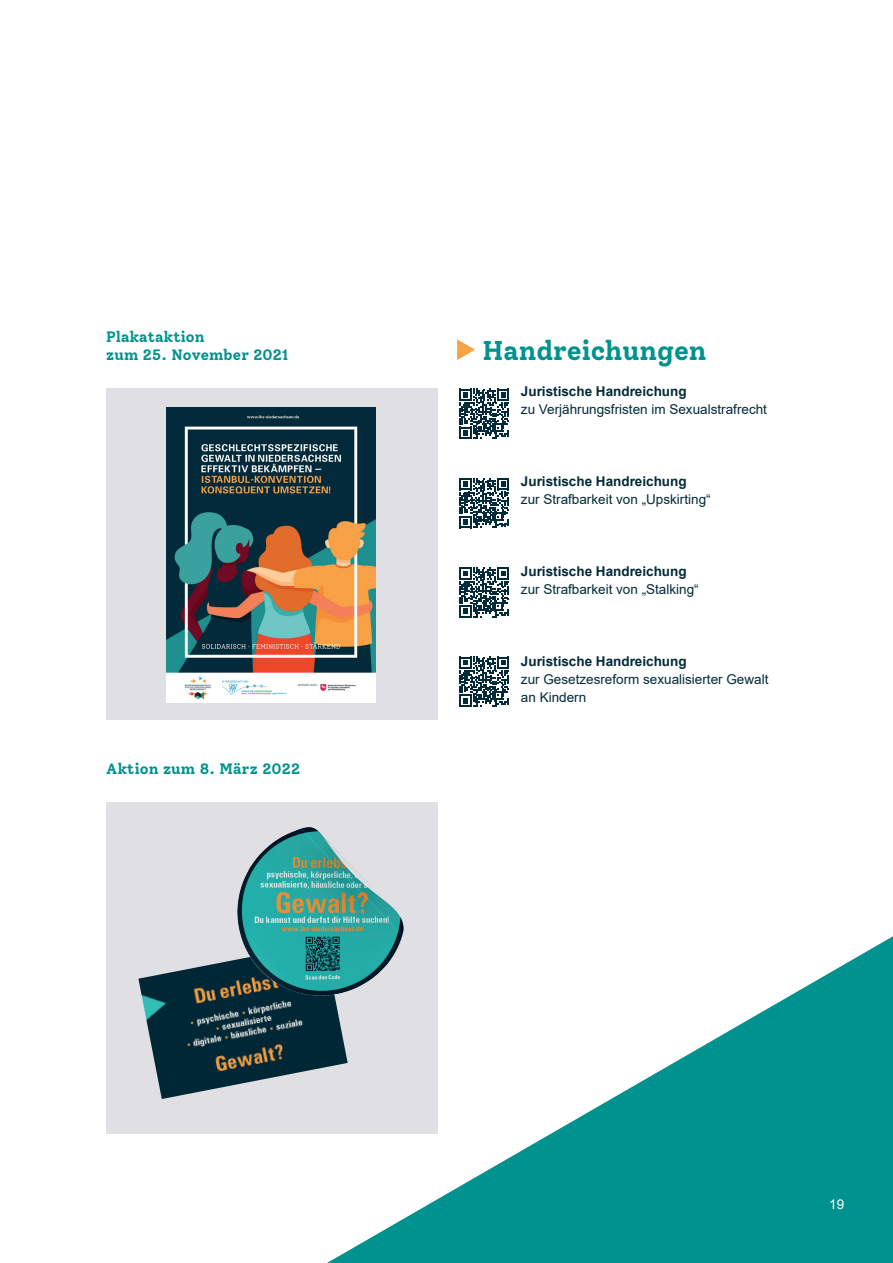
<style>
.page{position:relative;width:893px;height:1263px;background:#fff}
.page>*{position:absolute;margin:0;border:0;box-sizing:border-box;transform-origin:0 0}
.t1{font:700 27px "Solway";color:#00928e}
.t2{font:700 15px/18px "Solway";letter-spacing:.01em;color:#00928e}
.t3{font:13.5px/18px "Arial";color:#022a38}
.t4{font:700 13.5px "Arial";color:#022a38}
.t5{font:13.5px "Arial";color:#fff}
</style>
<div class="page">
<svg style="left:327px;top:936px;width:566px;height:327px;fill:#00928e"></svg>
<div style="left:106px;top:388px;width:332px;height:332px;background:#e0dfe3"></div>
<img style="left:167px;top:407px;width:209px;height:296px">
<div style="left:106px;top:802px;width:332px;height:332px;background:#e0dfe3"></div>
<svg style="left:457px;top:339px;width:18px;height:21px"></svg>
<svg style="left:459px;top:389px;width:50px;height:50px"></svg>
<svg style="left:459px;top:478px;width:50px;height:50px"></svg>
<svg style="left:459px;top:567px;width:50px;height:50px"></svg>
<svg style="left:459px;top:657px;width:50px;height:50px"></svg>
<img style="left:138px;top:973px;width:210px;height:126px">
<img style="left:166px;top:827px;width:306px;height:199px">
<p class="t2" style="left:106px;top:328px;width:183px">Plakataktion<br>zum 25. November 2021</p>
<p class="t2" style="left:106px;top:760px;width:195px">Aktion zum 8. März 2022</p>
<h1 class="t1" style="left:483px;top:334px;width:225px">Handreichungen</h1>
<p class="t4" style="left:521px;top:382px;width:167px">Juristische Handreichung</p>
<p class="t3" style="left:521px;top:400px;width:248px">zu Verjährungsfristen im Sexualstrafrecht</p>
<p class="t4" style="left:521px;top:472px;width:167px">Juristische Handreichung</p>
<p class="t3" style="left:521px;top:490px;width:191px">zur Strafbarkeit von „Upskirting“</p>
<p class="t4" style="left:521px;top:562px;width:167px">Juristische Handreichung</p>
<p class="t3" style="left:521px;top:580px;width:179px">zur Strafbarkeit von „Stalking“</p>
<p class="t4" style="left:521px;top:652px;width:167px">Juristische Handreichung</p>
<p class="t3" style="left:521px;top:670px;width:249px">zur Gesetzesreform sexualisierter Gewalt an Kindern</p>
<p class="t5" style="left:829px;top:1195px;width:17px">19</p>
</div>
